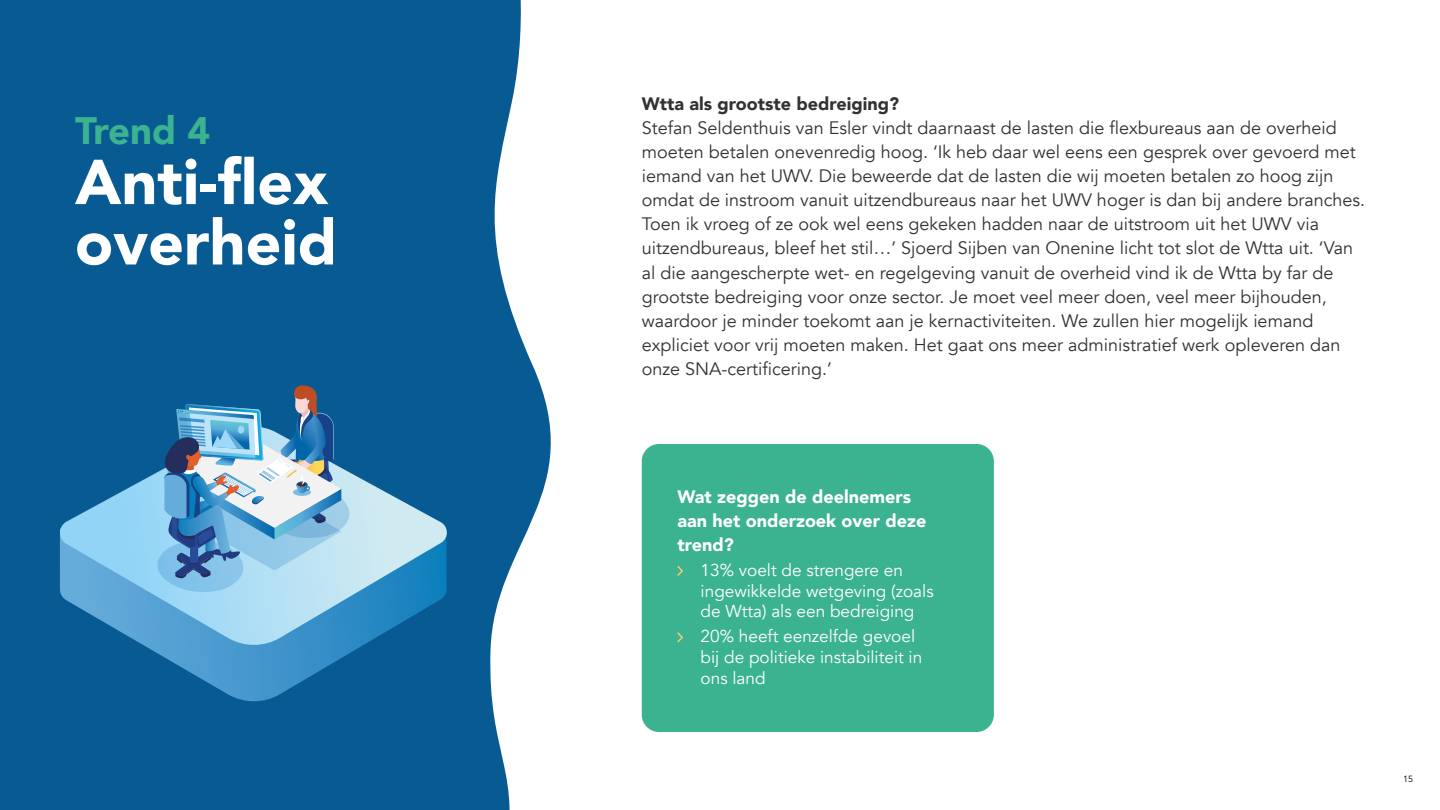
<style>
.page{position:relative;width:1440px;height:810px;background:#fff}
.page>*{position:absolute;margin:0;border:0;box-sizing:border-box;transform-origin:0 0}
.t1{font:900 62.62px/60.4px "Avenir";color:#fff}
.t2{font:900 38.25px "Avenir";letter-spacing:-.01em;color:#3bb390}
.t3{font:18px/24.1px "Avenir";color:#333232}
.t4{font:900 18px/24.1px "Avenir";color:#fff}
.t5{font:900 18px "Avenir";color:#333232}
.t6{font:17.25px/20.6px "Avenir";color:#fff}
.t7{font:9px "Avenir";color:#000}
</style>
<div class="page">
<div style="left:0;top:0;width:407px;height:810px;background:#085a92"></div>
<svg style="left:407px;top:0;width:144px;height:810px;fill:#085a92"></svg>
<svg style="left:147px;top:647px;width:299px;height:57px"></svg>
<svg style="left:60px;top:427px;width:389px;height:220px"></svg>
<svg style="left:158px;top:385px;width:191px;height:207px"></svg>
<div style="left:642px;top:444px;width:352px;height:288px;background:#3bb390;border-radius:17px"></div>
<svg style="left:677px;top:566px;width:6px;height:10px"></svg>
<svg style="left:677px;top:632px;width:6px;height:10px"></svg>
<h2 class="t2" style="left:75px;top:98px;width:137px">Trend 4</h2>
<h1 class="t1" style="left:75px;top:150px;width:264px">Anti-flex overheid</h1>
<p class="t5" style="left:642px;top:88px;width:259px">Wtta als grootste bedreiging?</p>
<p class="t3" style="left:642px;top:116px;width:725px">Stefan Seldenthuis van Esler vindt daarnaast de lasten die flexbureaus aan de overheid moeten betalen onevenredig hoog. ‘Ik heb daar wel eens een gesprek over gevoerd met iemand van het UWV. Die beweerde dat de lasten die wij moeten betalen zo hoog zijn omdat de instroom vanuit uitzendbureaus naar het UWV hoger is dan bij andere branches.<br>Toen ik vroeg of ze ook wel eens gekeken hadden naar de uitstroom uit het UWV via uitzendbureaus, bleef het stil…’ Sjoerd Sijben van Onenine licht tot slot de Wtta uit. ‘Van al die aangescherpte wet- en regelgeving vanuit de overheid vind ik de Wtta by far de grootste bedreiging voor onze sector. Je moet veel meer doen, veel meer bijhouden, waardoor je minder toekomt aan je kernactiviteiten. We zullen hier mogelijk iemand expliciet voor vrij moeten maken. Het gaat ons meer administratief werk opleveren dan onze SNA-certificering.’</p>
<p class="t4" style="left:677px;top:484px;width:251px">Wat zeggen de deelnemers aan het onderzoek over deze trend?</p>
<p class="t6" style="left:701px;top:560px;width:235px">13% voelt de strengere en ingewikkelde wetgeving (zoals de Wtta) als een bedreiging</p>
<p class="t6" style="left:701px;top:626px;width:223px">20% heeft eenzelfde gevoel bij de politieke instabiliteit in ons land</p>
<p class="t7" style="left:1403px;top:773px;width:12px">15</p>
</div>
